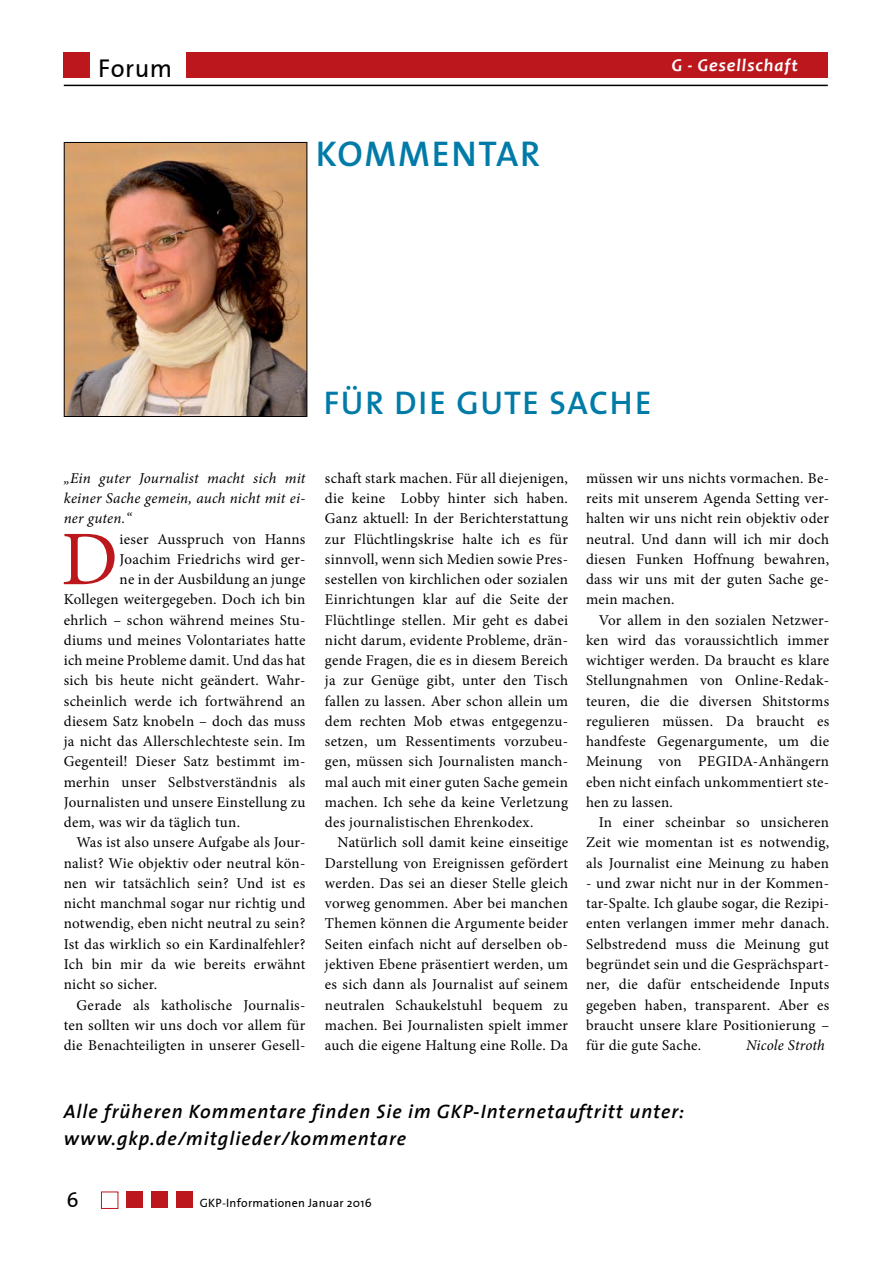
<style>
.page{position:relative;width:893px;height:1263px;background:#fff}
.page>*{position:absolute;margin:0;border:0;box-sizing:border-box;transform-origin:0 0}
.t1{font:77.25px "Minion Pro";color:#bb171d}
.t2{font:600 36px "The Sans";letter-spacing:.05em;color:#007ba8}
.t3{font:600 33px "The Sans";letter-spacing:.05em;color:#007ba8}
.t4{font:25.5px "The Sans Plain";letter-spacing:.02em;color:#000}
.t5{font:21px "The Sans Plain";color:#000}
.t6{font:italic 600 19.5px/27px "The Sans";letter-spacing:.05em;color:#000}
.t7{font:italic 700 18px "Candara";letter-spacing:.05em;color:#fff}
.t8{font:15px/20.2px "Minion Pro";letter-spacing:.02em;color:#000;text-align:justify}
.t9{font:italic 15px/20.2px "Minion Pro";letter-spacing:.01em;color:#000;text-align:justify}
.t10{font:12px "The Sans Plain";letter-spacing:.02em;color:#000}
</style>
<div class="page">
<hr style="left:64px;top:85px;width:764px;height:1px;background:#000">
<div style="left:64px;top:52px;width:764px;height:26px;background:#bb171d"></div>
<div style="left:176px;top:1191px;width:16px;height:17px;background:#bb171d"></div>
<div style="left:126px;top:1191px;width:17px;height:17px;background:#bb171d"></div>
<div style="left:151px;top:1191px;width:16px;height:17px;background:#bb171d"></div>
<div style="left:101px;top:1191px;width:17px;height:18px;border:1px solid #bb171d"></div>
<div style="left:90px;top:47px;width:95px;height:31px;background:#fff"></div>
<img style="left:66px;top:144px;width:239px;height:271px">
<div style="left:64px;top:142px;width:243px;height:275px;border:1px solid #000"></div>
<h3 class="t4" style="left:98px;top:47px;width:76px">Forum</h3>
<p class="t7" style="left:672px;top:53px;width:128px">G - Gesellschaft</p>
<h2 class="t2" style="left:316px;top:124px;width:226px">KOMMENTAR</h2>
<h3 class="t3" style="left:324px;top:375px;width:329px">FÜR DIE GUTE SACHE</h3>
<p class="t9" style="left:64px;top:468px;width:243px">„Ein guter Journalist macht sich mit keiner Sache gemein, auch nicht mit ei&shy;ner guten.“</p>
<h1 class="t1" style="left:61px;top:508px;width:58px">D</h1>
<p class="t8" style="left:120px;top:529px;width:187px">ieser Ausspruch von Hanns</p>
<p class="t8" style="left:120px;top:549px;width:187px">Joachim Friedrichs wird ger-</p>
<p class="t8" style="left:120px;top:569px;width:187px">ne in der Ausbildung an junge</p>
<p class="t8" style="left:64px;top:590px;width:243px">Kollegen weitergegeben. Doch ich bin</p>
<p class="t8" style="left:64px;top:610px;width:243px">ehrlich – schon während meines Stu-</p>
<p class="t8" style="left:64px;top:630px;width:243px">diums und meines Volontariates hatte</p>
<p class="t8" style="left:64px;top:650px;width:243px">ich meine Probleme damit. Und das hat</p>
<p class="t8" style="left:64px;top:671px;width:243px">sich bis heute nicht geändert. Wahr-</p>
<p class="t8" style="left:64px;top:691px;width:243px">scheinlich werde ich fortwährend an</p>
<p class="t8" style="left:64px;top:711px;width:243px">diesem Satz knobeln – doch das muss</p>
<p class="t8" style="left:64px;top:731px;width:243px">ja nicht das Allerschlechteste sein. Im</p>
<p class="t8" style="left:64px;top:752px;width:243px">Gegenteil! Dieser Satz bestimmt im-</p>
<p class="t8" style="left:64px;top:772px;width:243px">merhin unser Selbstverständnis als</p>
<p class="t8" style="left:64px;top:792px;width:243px">Journalisten und unsere Einstellung zu</p>
<p class="t8" style="left:64px;top:812px;width:178px">dem, was wir da täglich tun.</p>
<p class="t8" style="left:77px;top:833px;width:230px">Was ist also unsere Aufgabe als Jour-</p>
<p class="t8" style="left:64px;top:853px;width:243px">nalist? Wie objektiv oder neutral kön-</p>
<p class="t8" style="left:64px;top:873px;width:243px">nen wir tatsächlich sein? Und ist es</p>
<p class="t8" style="left:64px;top:893px;width:243px">nicht manchmal sogar nur richtig und</p>
<p class="t8" style="left:64px;top:914px;width:243px">notwendig, eben nicht neutral zu sein?</p>
<p class="t8" style="left:64px;top:934px;width:243px">Ist das wirklich so ein Kardinalfehler?</p>
<p class="t8" style="left:64px;top:954px;width:243px">Ich bin mir da wie bereits erwähnt</p>
<p class="t8" style="left:64px;top:974px;width:95px">nicht so sicher.</p>
<p class="t8" style="left:77px;top:995px;width:230px">Gerade als katholische Journalis-</p>
<p class="t8" style="left:64px;top:1015px;width:243px">ten sollten wir uns doch vor allem für</p>
<p class="t8" style="left:64px;top:1035px;width:243px">die Benachteiligten in unserer Gesell-</p>
<p class="t8" style="left:325px;top:468px;width:245px">schaft stark machen. Für all diejenigen, die keine Lobby hinter sich haben.<br>Ganz aktuell: In der Berichterstattung zur Flüchtlingskrise halte ich es für sinnvoll, wenn sich Medien sowie Pres&shy;sestellen von kirchlichen oder sozialen Einrichtungen klar auf die Seite der Flüchtlinge stellen. Mir geht es dabei nicht darum, evidente Probleme, drän&shy;gende Fragen, die es in diesem Bereich ja zur Genüge gibt, unter den Tisch fallen zu lassen. Aber schon allein um dem rechten Mob etwas entgegenzu&shy;setzen, um Ressentiments vorzubeu&shy;gen, müssen sich Journalisten manch&shy;mal auch mit einer guten Sache gemein machen. Ich sehe da keine Verletzung des journalistischen Ehrenkodex.</p>
<p class="t8" style="left:325px;top:833px;width:245px;text-indent:13px">Natürlich soll damit keine einseitige Darstellung von Ereignissen gefördert werden. Das sei an dieser Stelle gleich vorweg genommen. Aber bei manchen Themen können die Argumente beider Seiten einfach nicht auf derselben ob&shy;jektiven Ebene präsentiert werden, um es sich dann als Journalist auf seinem neutralen Schaukelstuhl bequem zu machen. Bei Journalisten spielt immer auch die eigene Haltung eine Rolle. Da</p>
<p class="t8" style="left:586px;top:468px;width:245px">müssen wir uns nichts vormachen. Be&shy;reits mit unserem Agenda Setting ver&shy;halten wir uns nicht rein objektiv oder neutral. Und dann will ich mir doch diesen Funken Hoffnung bewahren, dass wir uns mit der guten Sache ge&shy;mein machen.</p>
<p class="t8" style="left:586px;top:610px;width:245px;text-indent:13px">Vor allem in den sozialen Netzwer&shy;ken wird das voraussichtlich immer wichtiger werden. Da braucht es klare Stellungnahmen von Online-Redak&shy;teuren, die die diversen Shitstorms regulieren müssen. Da braucht es handfeste Gegenargumente, um die Meinung von PEGIDA-Anhängern eben nicht einfach unkommentiert ste&shy;hen zu lassen.</p>
<p class="t8" style="left:586px;top:812px;width:245px;text-indent:13px">In einer scheinbar so unsicheren Zeit wie momentan ist es notwendig, als Journalist eine Meinung zu haben</p>
<p class="t8" style="left:586px;top:873px;width:245px">- und zwar nicht nur in der Kommen&shy;tar-Spalte. Ich glaube sogar, die Rezipi&shy;enten verlangen immer mehr danach.<br>Selbstredend muss die Meinung gut begründet sein und die Gesprächspart&shy;ner, die dafür entscheidende Inputs gegeben haben, transparent. Aber es braucht unsere klare Positionierung – für die gute Sache.</p>
<p class="t9" style="left:746px;top:1035px;width:80px">Nicole Stroth</p>
<h3 class="t6" style="left:64px;top:1097px;width:622px">Alle früheren Kommentare finden Sie im GKP-Internetauftritt unter: www.gkp.de/mitglieder/kommentare</h3>
<h3 class="t5" style="left:67px;top:1183px;width:14px">6</h3>
<p class="t10" style="left:200px;top:1192px;width:173px">GKP-Informationen Januar 2016</p>
</div>
